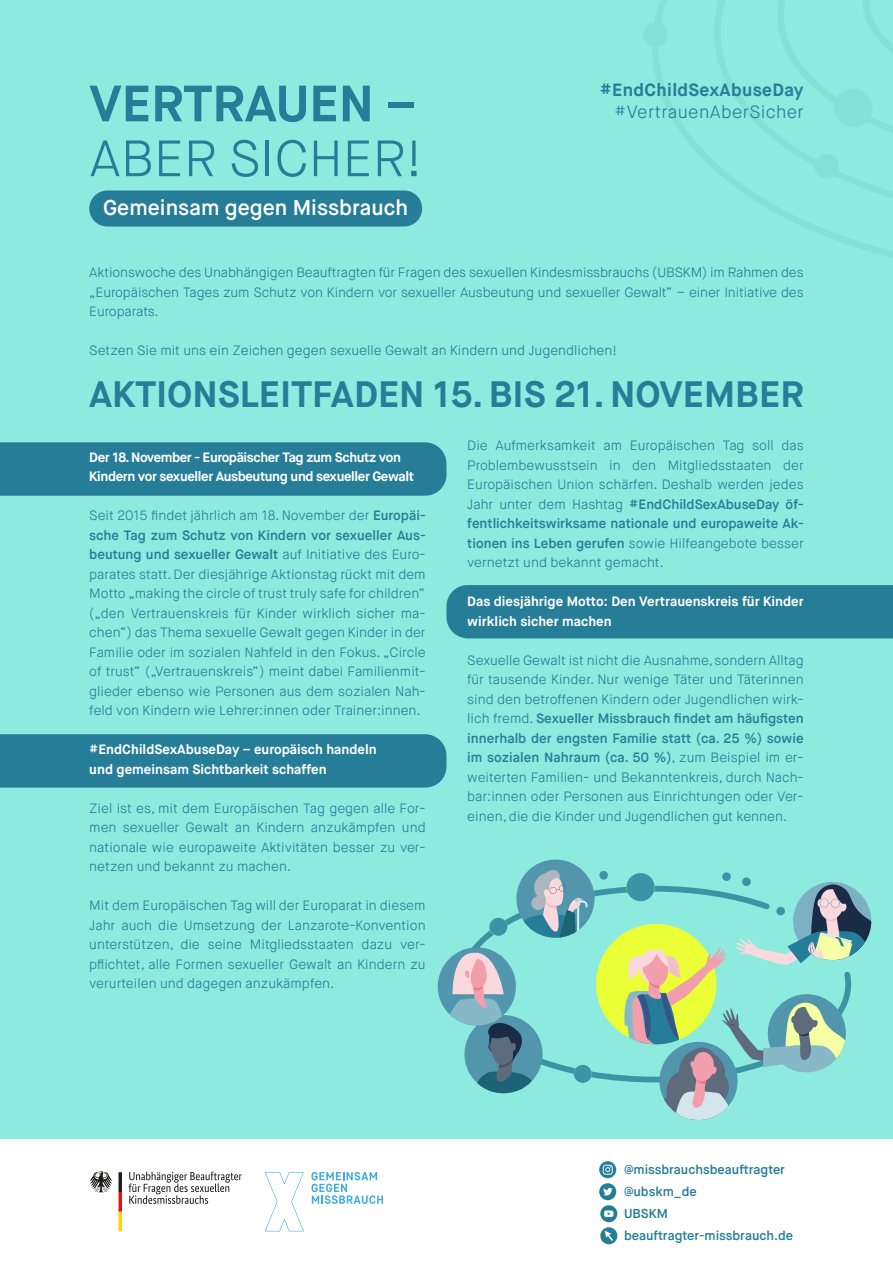
<style>
.page{position:relative;width:893px;height:1263px;background:#fff}
.page>*{position:absolute;margin:0;border:0;box-sizing:border-box;transform-origin:0 0}
.t1{font:300 51px "Maison Neue";color:#267d98}
.t2{font:700 51px "Maison Neue";color:#267d98}
.t3{font:700 36.75px "Maison Neue";color:#267d98}
.t4{font:600 21.45px "Maison Neue";color:#fff}
.t5{font:700 17.7px "Maison Neue";letter-spacing:.02em;color:#267d98}
.t6{font:300 17.7px "Maison Neue";letter-spacing:.02em;color:#267d98}
.t7{font:300 13.5px/19.5px "Maison Neue";color:#267d98;text-align:justify}
.t8{font:700 13.5px/19.5px "Maison Neue";color:#fff}
.t9{font:700 13.5px/19.5px "Maison Neue";letter-spacing:-.03em;color:#fff}
.t10{font:600 12.9px/22px "Maison Neue";color:#267d98}
.s1{font-weight:600}
</style>
<div class="page">
<div style="left:0;top:0;width:893px;height:1140px;background:#8ceade"></div>
<svg style="left:129px;top:1171px;width:113px;height:33px"></svg>
<svg style="left:90px;top:1171px;width:23px;height:22px"></svg>
<svg style="left:119px;top:1172px;width:3px;height:59px"></svg>
<svg style="left:312px;top:1172px;width:71px;height:32px"></svg>
<svg style="left:265px;top:1172px;width:39px;height:59px"></svg>
<div style="left:643px;top:22px;width:25px;height:25px;background:#82ded6;border-radius:50%"></div>
<div style="left:814px;top:154px;width:25px;height:25px;background:#82ded6;border-radius:50%"></div>
<div style="left:834px;top:89px;width:38px;height:38px;background:#82ded6;border-radius:50%"></div>
<svg style="left:599px;top:1161px;width:17px;height:17px"></svg>
<svg style="left:603px;top:1165px;width:10px;height:10px"></svg>
<div style="left:599px;top:1183px;width:17px;height:17px;background:#267d98;border-radius:50%"></div>
<svg style="left:603px;top:1188px;width:9px;height:8px"></svg>
<div style="left:600px;top:1205px;width:17px;height:17px;background:#267d98;border-radius:50%"></div>
<svg style="left:604px;top:1210px;width:9px;height:7px"></svg>
<div style="left:600px;top:1227px;width:17px;height:17px;background:#267d98;border-radius:50%"></div>
<svg style="left:605px;top:1231px;width:8px;height:10px"></svg>
<div style="left:0;top:734px;width:446px;height:53px;background:#267d98"></div>
<div style="left:0;top:442px;width:446px;height:54px;background:#267d98"></div>
<div style="left:446px;top:585px;width:447px;height:53px;background:#267d98"></div>
<div style="left:89px;top:191px;width:333px;height:36px;background:#267d98;border-radius:18px"></div>
<svg style="left:441px;top:863px;width:430px;height:257px"></svg>
<h1 class="t2" style="left:89px;top:71px;width:328px">VERTRAUEN –</h1>
<h1 class="t1" style="left:89px;top:127px;width:334px">ABER SICHER!</h1>
<h3 class="t4" style="left:103px;top:194px;width:306px">Gemeinsam gegen Missbrauch</h3>
<h3 class="t5" style="left:600px;top:78px;width:205px">#EndChildSexAbuseDay</h3>
<h3 class="t6" style="left:614px;top:100px;width:191px">#VertrauenAberSicher</h3>
<p class="t7" style="left:89px;top:263px;width:716px">Aktionswoche des Unabhängigen Beauftragten für Fragen des sexuellen Kindesmissbrauchs (UBSKM) im Rahmen des „Europäischen Tages zum Schutz von Kindern vor sexueller Ausbeutung und sexueller Gewalt“ – einer Initiative des Europarats.</p>
<p class="t7" style="left:89px;top:341px;width:529px">Setzen Sie mit uns ein Zeichen gegen sexuelle Gewalt an Kindern und Jugendlichen!</p>
<h2 class="t3" style="left:89px;top:371px;width:716px">AKTIONSLEITFADEN 15. BIS 21. NOVEMBER</h2>
<p class="t9" style="left:89px;top:447px;width:326px">Der 18. November - Europäischer Tag zum Schutz von<br>Kindern vor sexueller Ausbeutung und sexueller Gewalt</p>
<p class="t7" style="left:89px;top:506px;width:338px">Seit 2015 findet jährlich am 18. November der <span class="s1">Europäi&shy;sche Tag zum Schutz von Kindern vor sexueller Aus&shy;beutung und sexueller Gewalt</span> auf Initiative des Euro&shy;parates statt. Der diesjährige Aktionstag rückt mit dem Motto „making the circle of trust truly safe for children“ („den Vertrauenskreis für Kinder wirklich sicher ma&shy;chen“) das Thema sexuelle Gewalt gegen Kinder in der Familie oder im sozialen Nahfeld in den Fokus. „Circle of trust“ („Vertrauenskreis“) meint dabei Familienmit&shy;glieder ebenso wie Personen aus dem sozialen Nah&shy;feld von Kindern wie Lehrer:innen oder Trainer:innen.</p>
<p class="t8" style="left:89px;top:740px;width:289px">#EndChildSexAbuseDay – europäisch handeln und gemeinsam Sichtbarkeit schaffen</p>
<p class="t7" style="left:89px;top:798px;width:338px">Ziel ist es, mit dem Europäischen Tag gegen alle For&shy;men sexueller Gewalt an Kindern anzukämpfen und nationale wie europaweite Aktivitäten besser zu ver&shy;netzen und bekannt zu machen.</p>
<p class="t7" style="left:89px;top:896px;width:338px">Mit dem Europäischen Tag will der Europarat in diesem Jahr auch die Umsetzung der Lanzarote-Konvention unterstützen, die seine Mitgliedsstaaten dazu ver&shy;pflichtet, alle Formen sexueller Gewalt an Kindern zu verurteilen und dagegen anzukämpfen.</p>
<p class="t7" style="left:467px;top:436px;width:338px">Die Aufmerksamkeit am Europäischen Tag soll das Problembewusstsein in den Mitgliedsstaaten der Europäischen Union schärfen. Deshalb werden jedes Jahr unter dem Hashtag <span class="s1">#EndChildSexAbuseDay öf&shy;fentlichkeitswirksame nationale und europaweite Ak&shy;tionen ins Leben gerufen</span> sowie Hilfeangebote besser vernetzt und bekannt gemacht.</p>
<p class="t8" style="left:467px;top:592px;width:338px">Das diesjährige Motto: Den Vertrauenskreis für Kinder wirklich sicher machen</p>
<p class="t7" style="left:467px;top:650px;width:338px">Sexuelle Gewalt ist nicht die Ausnahme, sondern Alltag für tausende Kinder. Nur wenige Täter und Täterinnen sind den betroffenen Kindern oder Jugendlichen wirk&shy;lich fremd. <span class="s1">Sexueller Missbrauch findet am häufigsten innerhalb der engsten Familie statt (ca. 25 %) sowie im sozialen Nahraum (ca. 50 %)</span>, zum Beispiel im er&shy;weiterten Familien- und Bekanntenkreis, durch Nach&shy;bar:innen oder Personen aus Einrichtungen oder Ver&shy;einen, die die Kinder und Jugendlichen gut kennen.</p>
<p class="t10" style="left:624px;top:1158px;width:171px">@missbrauchsbeauftragter @ubskm_de<br>UBSKM beauftragter-missbrauch.de</p>
</div>
